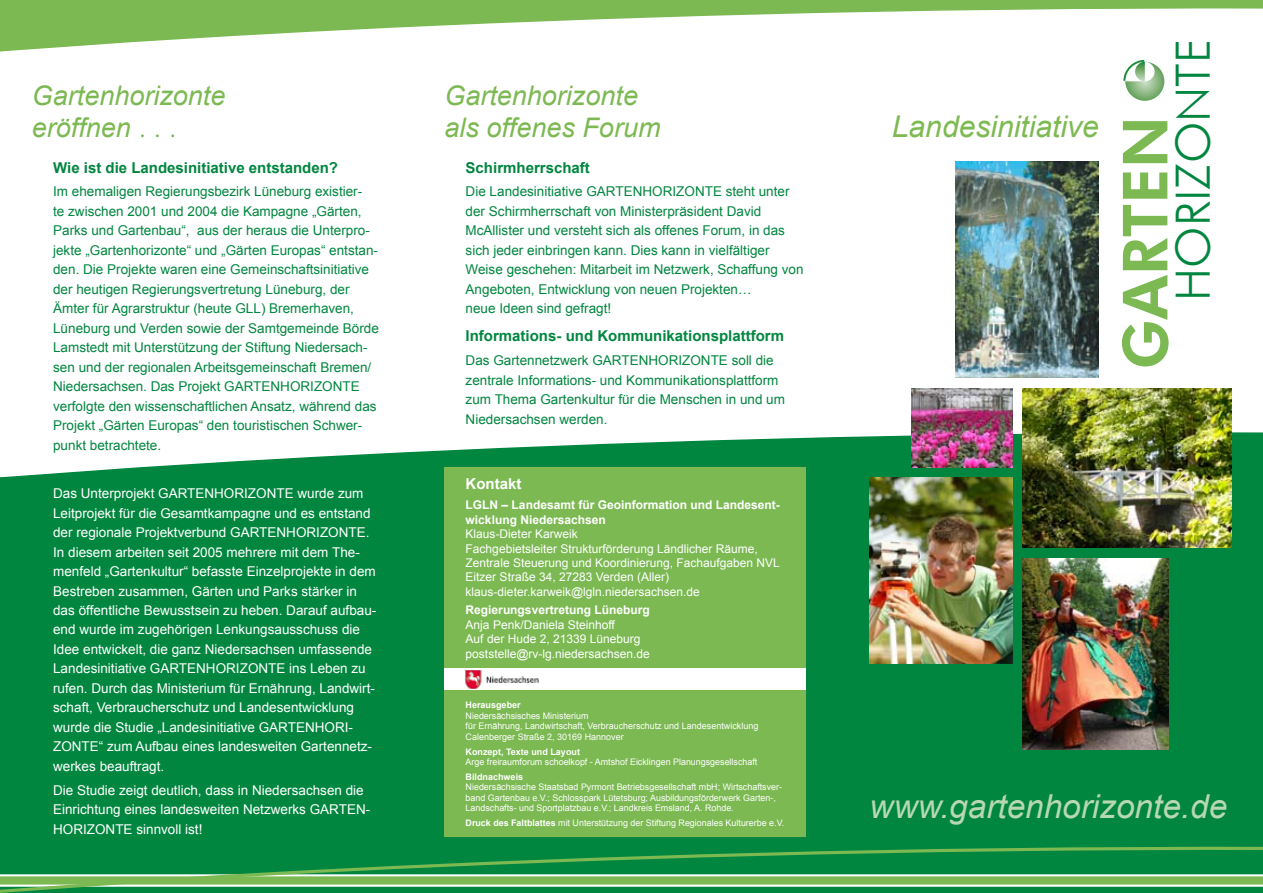
<style>
.page{position:relative;width:1263px;height:893px;background:#fff}
.page>*{position:absolute;margin:0;border:0;box-sizing:border-box;transform-origin:0 0}
.t1{font:800 62.25px "Futura BT";color:#7cb952}
.t2{font:300 47.25px "Futura BT";color:#00863f}
.t3{font:italic 33px "Arial";color:#b7d8b0}
.t4{font:italic 30px "Arial";color:#7dba52}
.t5{font:italic 27px/32.4px "Arial";color:#7cb952}
.t6{font:700 15px "Arial";color:#00863f}
.t7{font:700 15px "Arial";color:#fff}
.t8{font:13.5px/19.5px "Arial";color:#00863f}
.t9{font:13.5px/19.5px "Arial";color:#fff}
.t10{font:12px/14.4px "Arial";color:#fff}
.t11{font:700 12px/14.4px "Arial";color:#fff}
.t12{font:9px/10.5px "Arial";color:#fff}
.t13{font:700 9px "Arial";color:#fff}
.s1{font-weight:700}
</style>
<div class="page">
<div style="left:0;top:512px;width:1263px;height:333px;background:#00863f"></div>
<svg style="left:0;top:845px;width:1263px;height:48px;background:#319b53"></svg>
<svg style="left:0;top:431px;width:1263px;height:81px;fill:#00863f"></svg>
<svg style="left:0;top:7px;width:1263px;height:45px"></svg>
<div style="left:0;top:0;width:1263px;height:7px;background:#7cb952"></div>
<div style="left:444px;top:467px;width:362px;height:370px;background:#7cb952"></div>
<div style="left:444px;top:669px;width:362px;height:21px;background:#fff"></div>
<img style="left:870px;top:478px;width:142px;height:186px">
<img style="left:1023px;top:558px;width:145px;height:191px">
<img style="left:912px;top:388px;width:100px;height:79px">
<img style="left:465px;top:670px;width:74px;height:18px">
<svg style="left:1123px;top:60px;width:42px;height:41px"></svg>
<img style="left:956px;top:162px;width:142px;height:215px">
<img style="left:1023px;top:388px;width:208px;height:159px">
<h3 class="t5" style="left:32px;top:79px;width:195px">Gartenhorizonte eröffnen</h3>
<h3 class="t5" style="left:444px;top:79px;width:218px">Gartenhorizonte als offenes Forum</h3>
<p class="t6" style="left:466px;top:157px;width:126px">Schirmherrschaft</p>
<p class="t8" style="left:466px;top:182px;width:339px">Die Landesinitiative GARTENHORIZONTE steht unter der Schirmherrschaft von Ministerpräsident David McAllister und versteht sich als offenes Forum, in das sich jeder einbringen kann. Dies kann in vielfältiger Weise geschehen: Mitarbeit im Netzwerk, Schaffung von Angeboten, Entwicklung von neuen Projekten…<br>neue Ideen sind gefragt!</p>
<p class="t6" style="left:466px;top:326px;width:320px">Informations- und Kommunikationsplattform</p>
<p class="t8" style="left:466px;top:351px;width:321px">Das Gartennetzwerk GARTENHORIZONTE soll die zentrale Informations- und Kommunikationsplattform zum Thema Gartenkultur für die Menschen in und um Niedersachsen werden.</p>
<p class="t6" style="left:53px;top:157px;width:286px">Wie ist die Landesinitiative entstanden?</p>
<p class="t8" style="left:53px;top:182px;width:327px">Im ehemaligen Regierungsbezirk Lüneburg existier-<br>te zwischen 2001 und 2004 die Kampagne „Gärten, Parks und Gartenbau“, aus der heraus die Unterpro&shy;jekte „Gartenhorizonte“ und „Gärten Europas“ entstan&shy;den. Die Projekte waren eine Gemeinschaftsinitiative der heutigen Regierungsvertretung Lüneburg, der Ämter für Agrarstruktur (heute GLL) Bremerhaven, Lüneburg und Verden sowie der Samtgemeinde Börde Lamstedt mit Unterstützung der Stiftung Niedersach&shy;sen und der regionalen Arbeitsgemeinschaft Bremen/ Niedersachsen. Das Projekt GARTENHORIZONTE verfolgte den wissenschaftlichen Ansatz, während das Projekt „Gärten Europas“ den touristischen Schwer&shy;punkt betrachtete.</p>
<p class="t9" style="left:53px;top:484px;width:325px">Das Unterprojekt GARTENHORIZONTE wurde zum Leitprojekt für die Gesamtkampagne und es entstand der regionale Projektverbund GARTENHORIZONTE.<br>In diesem arbeiten seit 2005 mehrere mit dem The&shy;menfeld „Gartenkultur“ befasste Einzelprojekte in dem Bestreben zusammen, Gärten und Parks stärker in das öffentliche Bewusstsein zu heben. Darauf aufbau&shy;end wurde im zugehörigen Lenkungsausschuss die Idee entwickelt, die ganz Niedersachsen umfassende Landesinitiative GARTENHORIZONTE ins Leben zu rufen. Durch das Ministerium für Ernährung, Landwirt&shy;schaft, Verbraucherschutz und Landesentwicklung wurde die Studie „Landesinitiative GARTENHORI-ZONTE“ zum Aufbau eines landesweiten Gartennetz&shy;werkes beauftragt.</p>
<p class="t9" style="left:53px;top:780px;width:319px">Die Studie zeigt deutlich, dass in Niedersachsen die<br>Einrichtung eines landesweiten Netzwerks GARTEN-<br>HORIZONTE sinnvoll ist!</p>
<p class="t7" style="left:466px;top:473px;width:57px">Kontakt</p>
<p class="t11" style="left:466px;top:498px;width:316px">LGLN – Landesamt für Geoinformation und Landesent&shy;wicklung Niedersachsen</p>
<p class="t10" style="left:466px;top:527px;width:316px">Klaus-Dieter Karweik<br>Fachgebietsleiter Strukturförderung Ländlicher Räume, Zentrale Steuerung und Koordinierung, Fachaufgaben NVL Eitzer Straße 34, 27283 Verden (Aller) klaus-dieter.karweik@lgln.niedersachsen.de</p>
<p class="t11" style="left:466px;top:603px;width:186px">Regierungsvertretung Lüneburg</p>
<p class="t10" style="left:466px;top:617px;width:186px">Anja Penk/Daniela Steinhoff<br>Auf der Hude 2, 21339 Lüneburg poststelle@rv-lg.niedersachsen.de</p>
<p class="t13" style="left:466px;top:699px;width:57px">Herausgeber</p>
<p class="t12" style="left:466px;top:711px;width:294px">Niedersächsisches Ministerium<br>für Ernährung, Landwirtschaft, Verbraucherschutz und Landesentwicklung<br>Calenberger Straße 2, 30169 Hannover</p>
<p class="t13" style="left:466px;top:745px;width:116px">Konzept, Texte und Layout</p>
<p class="t12" style="left:466px;top:757px;width:293px">Arge freiraumforum schoelkopf - Amtshof Eicklingen Planungsgesellschaft</p>
<p class="t13" style="left:466px;top:771px;width:59px">Bildnachweis</p>
<p class="t12" style="left:466px;top:782px;width:318px">Niedersächsische Staatsbad Pyrmont Betriebsgesellschaft mbH; Wirtschaftsver&shy;band Gartenbau e.V.; Schlosspark Lütetsburg; Ausbildungsförderwerk Garten-,<br>Landschafts- und Sportplatzbau e.V.; Landkreis Emsland, A. Rohde.</p>
<p class="t12" style="left:466px;top:818px;width:320px"><span class="s1">Druck des Faltblattes</span> mit Unterstützung der Stiftung Regionales Kulturerbe e.V.</p>
<h3 class="t4" style="left:892px;top:107px;width:208px">Landesinitiative</h3>
<h2 class="t2" style="left:1164px;top:301px;width:263px;rotate:-90deg">HORIZONTE</h2>
<h1 class="t1" style="left:1107px;top:370px;width:255px;rotate:-90deg">GARTEN</h1>
<h3 class="t3" style="left:870px;top:785px;width:359px">www.gartenhorizonte.de</h3>
</div>
